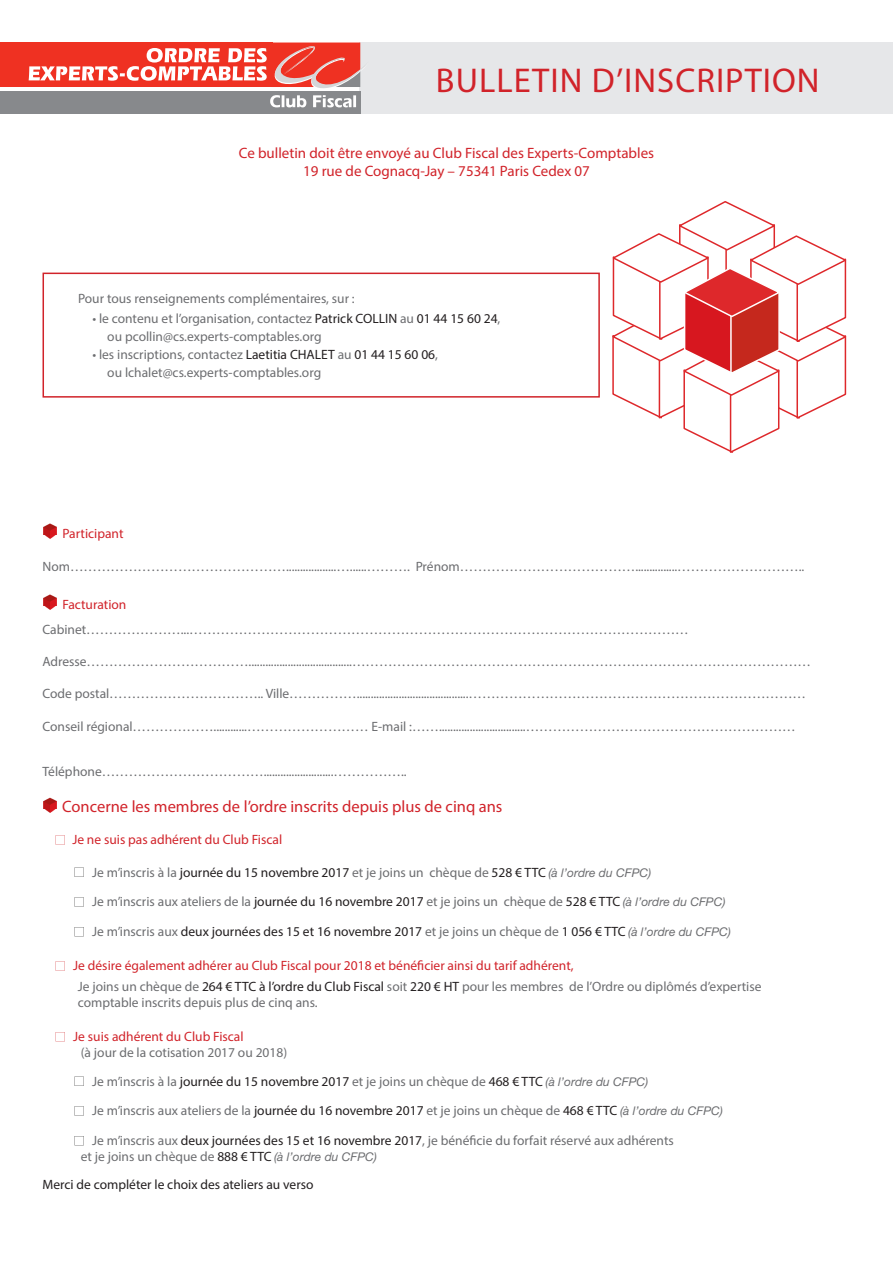
<style>
.page{position:relative;width:893px;height:1263px;background:#fff}
.page>*{position:absolute;margin:0;border:0;box-sizing:border-box;transform-origin:0 0}
.Style_de_paragraphe{font:34.5px "Myriad Pro";letter-spacing:.03em;color:#d1232a}
.Style_de_paragraphe-2{font:16.5px "Myriad Pro";color:#d1232a}
.Style_de_paragraphe-3{font:15px "Myriad Pro";color:#d1232a}
.Style_de_paragraphe-4{font:13.5px/16.2px "Myriad Pro";color:#6c6d70}
.Style_de_paragraphe-5{font:13.5px "Myriad Pro";color:#d1232a}
.Style_de_paragraphe-6{font:13.5px "Myriad Pro";color:#231f20}
.s1{color:#231f20}
.s2{font-family:"Helvetica Neue LT Std";font-style:italic;font-size:12px}
.s3{color:#6c6d70}
.s4{font-family:"Helvetica Neue LT Std";font-style:italic;font-size:12px;color:#6c6d70}
</style>
<div class="page">
<img style="left:44px;top:523px;width:13px;height:15px">
<img style="left:44px;top:594px;width:13px;height:15px">
<img style="left:44px;top:797px;width:13px;height:13px">
<svg style="left:46px;top:810px;width:9px;height:2px"></svg>
<div style="left:43px;top:273px;width:557px;height:125px;border:2px solid #d1232a"></div>
<div style="left:360px;top:43px;width:533px;height:71px;background:#e6e7e9"></div>
<svg style="left:612px;top:201px;width:235px;height:252px"></svg>
<div style="left:0;top:91px;width:360px;height:23px;background:#87898c"></div>
<div style="left:0;top:43px;width:273px;height:44px;background:#ef3122"></div>
<svg style="left:29px;top:43px;width:334px;height:64px"></svg>
<svg style="left:74px;top:867px;width:10px;height:10px"></svg>
<svg style="left:74px;top:897px;width:10px;height:9px"></svg>
<svg style="left:74px;top:927px;width:10px;height:9px"></svg>
<svg style="left:74px;top:1076px;width:10px;height:10px"></svg>
<svg style="left:74px;top:1106px;width:10px;height:9px"></svg>
<svg style="left:74px;top:1136px;width:10px;height:9px"></svg>
<svg style="left:56px;top:961px;width:9px;height:10px"></svg>
<svg style="left:56px;top:1032px;width:9px;height:9px"></svg>
<svg style="left:56px;top:835px;width:9px;height:9px"></svg>
<p class="Style_de_paragraphe" style="left:436px;top:59px;width:385px">BULLETIN D’INSCRIPTION</p>
<p class="Style_de_paragraphe-3" style="left:239px;top:143px;width:417px">Ce bulletin doit être envoyé au Club Fiscal des Experts-Comptables</p>
<p class="Style_de_paragraphe-3" style="left:303px;top:161px;width:288px">19 rue de Cognacq-Jay – 75341 Paris Cedex 07</p>
<p class="Style_de_paragraphe-4" style="left:78px;top:290px;width:278px">Pour tous renseignements complémentaires, sur :</p>
<p class="Style_de_paragraphe-4" style="left:107px;top:309px;width:395px;line-height:18px;text-indent:-15px">• le contenu et l’organisation, contactez <span class="s1">Patrick COLLIN</span> au <span class="s1">01 44 15 60 24</span>, ou pcollin@cs.experts-comptables.org</p>
<p class="Style_de_paragraphe-4" style="left:107px;top:345px;width:332px;line-height:18px;text-indent:-15px">• les inscriptions, contactez <span class="s1">Laetitia CHALET</span> au <span class="s1">01 44 15 60 06</span>, ou lchalet@cs.experts-comptables.org</p>
<p class="Style_de_paragraphe-5" style="left:62px;top:525px;width:63px">Participant</p>
<p class="Style_de_paragraphe-4" style="left:43px;top:558px;width:763px">Nom…………………………………………..................…......………. Prénom…………………………………...............………………………..</p>
<p class="Style_de_paragraphe-5" style="left:62px;top:596px;width:65px">Facturation</p>
<p class="Style_de_paragraphe-4" style="left:43px;top:621px;width:648px">Cabinet…………………...…………………………………………………………………………………………………</p>
<p class="Style_de_paragraphe-4" style="left:43px;top:653px;width:770px">Adresse……………………………….....................................…………………………………………………………………………………………</p>
<p class="Style_de_paragraphe-4" style="left:43px;top:685px;width:765px">Code postal…………………………….. Ville……………........................................…………………………………………………………………</p>
<p class="Style_de_paragraphe-4" style="left:43px;top:718px;width:755px">Conseil régional………………............……………………… E-mail :……...............................……………………………………………………</p>
<p class="Style_de_paragraphe-4" style="left:43px;top:763px;width:366px">Téléphone……………………………….........................……………..</p>
<p class="Style_de_paragraphe-2" style="left:62px;top:796px;width:442px">Concerne les membres de l’ordre inscrits depuis plus de cinq ans</p>
<p class="Style_de_paragraphe-5" style="left:72px;top:831px;width:211px">Je ne suis pas adhérent du Club Fiscal</p>
<p class="Style_de_paragraphe-4" style="left:92px;top:864px;width:560px">Je m’inscris à la <span class="s1">journée du 15 novembre 2017</span> et je joins un chèque de <span class="s1">528 € TTC</span> <span class="s2">(à l’ordre du CFPC)</span></p>
<p class="Style_de_paragraphe-4" style="left:92px;top:893px;width:635px">Je m’inscris aux ateliers de la <span class="s1">journée du 16 novembre 2017</span> et je joins un chèque de <span class="s1">528 € TTC</span> <span class="s2">(à l’ordre du CFPC)</span></p>
<p class="Style_de_paragraphe-6" style="left:92px;top:923px;width:640px"><span class="s3">Je m’inscris aux</span> deux journées des 15 et 16 novembre 2017 <span class="s3">et je joins un chèque de</span> 1 056 € TTC <span class="s4">(à l’ordre du CFPC)</span></p>
<p class="Style_de_paragraphe-5" style="left:73px;top:957px;width:502px">Je désire également adhérer au Club Fiscal pour 2018 et bénéficier ainsi du tarif adhérent,</p>
<p class="Style_de_paragraphe-4" style="left:78px;top:978px;width:685px">Je joins un chèque de <span class="s1">264 € TTC à l’ordre du Club Fiscal</span> soit <span class="s1">220 € HT</span> pour les membres de l’Ordre ou diplômés d’expertise comptable inscrits depuis plus de cinq ans.</p>
<p class="Style_de_paragraphe-5" style="left:73px;top:1028px;width:172px">Je suis adhérent du Club Fiscal</p>
<p class="Style_de_paragraphe-4" style="left:81px;top:1044px;width:208px">(à jour de la cotisation 2017 ou 2018)</p>
<p class="Style_de_paragraphe-4" style="left:92px;top:1073px;width:558px">Je m’inscris à la <span class="s1">journée du 15 novembre 2017</span> et je joins un chèque de <span class="s1">468 € TTC</span> <span class="s2">(à l’ordre du CFPC)</span></p>
<p class="Style_de_paragraphe-4" style="left:92px;top:1102px;width:632px">Je m’inscris aux ateliers de la <span class="s1">journée du 16 novembre 2017</span> et je joins un chèque de <span class="s1">468 € TTC</span> <span class="s2">(à l’ordre du CFPC)</span></p>
<p class="Style_de_paragraphe-4" style="left:81px;top:1132px;width:595px;text-indent:11px">Je m’inscris aux <span class="s1">deux journées des 15 et 16 novembre 2017</span>, je bénéficie du forfait réservé aux adhérents et je joins un chèque de <span class="s1">888 € TTC</span> <span class="s2">(à l’ordre du CFPC)</span></p>
<p class="Style_de_paragraphe-6" style="left:43px;top:1176px;width:273px">Merci de compléter le choix des ateliers au verso</p>
</div>
